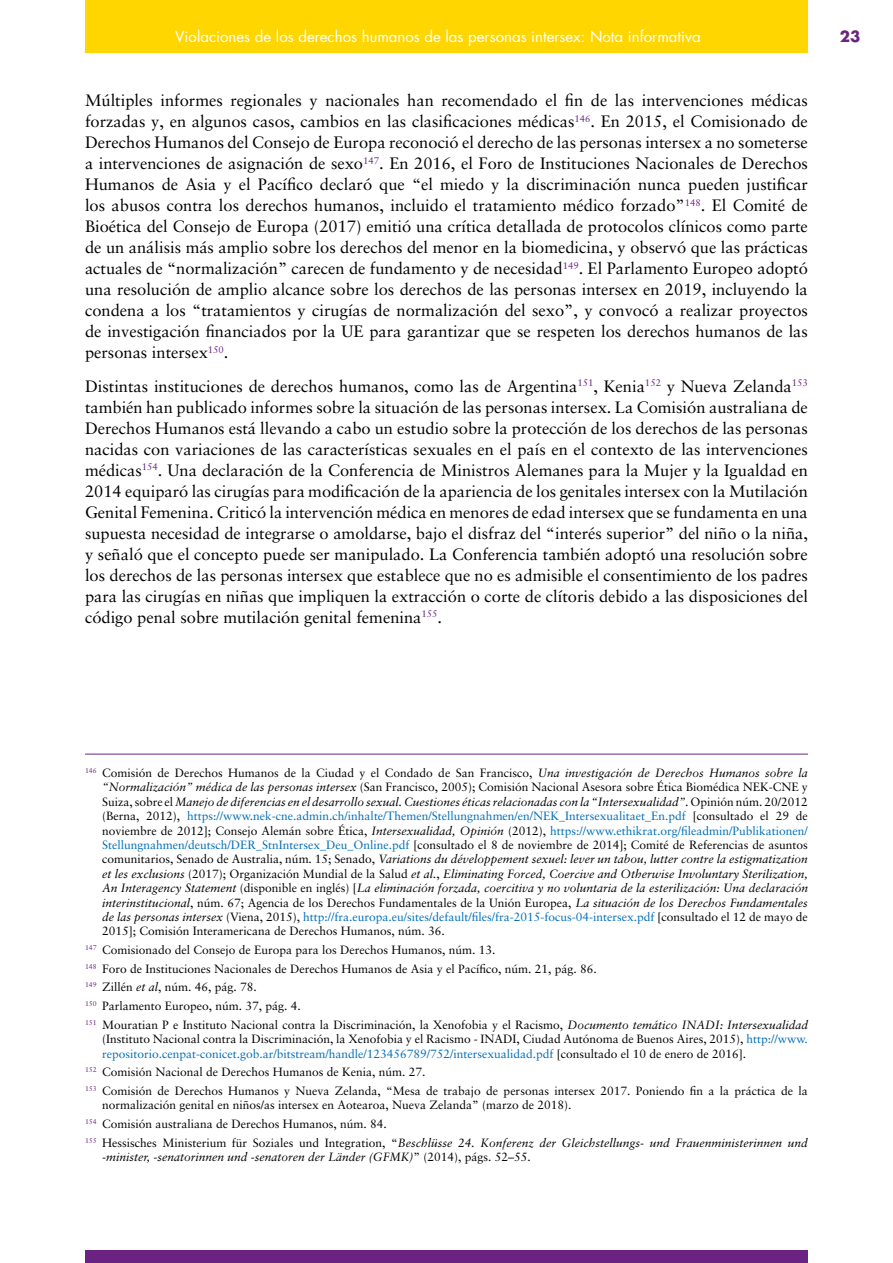
<style>
.page{position:relative;width:893px;height:1263px;background:#fff}
.page>*{position:absolute;margin:0;border:0;box-sizing:border-box;transform-origin:0 0}
.t1{font:16.5px/21px "Sabon LT Pro";color:#000;text-align:justify}
.t2{font:15px "Futura Std";color:#fff}
.t3{font:700 15px "Futura Std";color:#6a2383}
.t4{font:12px/14.4px "Sabon LT Pro";color:#000}
.t5{font:italic 12px "Sabon LT Pro";color:#000}
.s1{font-style:italic}
.s2{color:#006eb8}
.s3{font-style:normal}
</style>
<div class="page">
<div style="left:85px;top:0;width:723px;height:53px;background:#ffd600"></div>
<div style="left:85px;top:1251px;width:723px;height:12px;background:#6a2383"></div>
<hr style="left:85px;top:754px;width:723px;height:1px;background:#6a2383">
<p class="t2" style="left:175px;top:27px;width:527px">Violaciones de los derechos humanos de las personas intersex: Nota informativa</p>
<p class="t3" style="left:840px;top:26px;width:22px">23</p>
<p class="t1" style="left:85px;top:89px;width:724px">Múltiples informes regionales y nacionales han recomendado el fin de las intervenciones médicas forzadas y, en algunos casos, cambios en las clasificaciones médicas<sup>146</sup>. En 2015, el Comisionado de Derechos Humanos del Consejo de Europa reconoció el derecho de las personas intersex a no someterse a intervenciones de asignación de sexo<sup>147</sup>. En 2016, el Foro de Instituciones Nacionales de Derechos Humanos de Asia y el Pacífico declaró que “el miedo y la discriminación nunca pueden justificar los abusos contra los derechos humanos, incluido el tratamiento médico forzado”<sup>148</sup>. El Comité de Bioética del Consejo de Europa (2017) emitió una crítica detallada de protocolos clínicos como parte de un análisis más amplio sobre los derechos del menor en la biomedicina, y observó que las prácticas actuales de “normalización” carecen de fundamento y de necesidad<sup>149</sup>. El Parlamento Europeo adoptó una resolución de amplio alcance sobre los derechos de las personas intersex en 2019, incluyendo la condena a los “tratamientos y cirugías de normalización del sexo”, y convocó a realizar proyectos de investigación financiados por la UE para garantizar que se respeten los derechos humanos de las personas intersex<sup>150</sup>.</p>
<p class="t1" style="left:85px;top:375px;width:724px">Distintas instituciones de derechos humanos, como las de Argentina<sup>151</sup>, Kenia<sup>152</sup> y Nueva Zelanda<sup>153 </sup>también han publicado informes sobre la situación de las personas intersex. La Comisión australiana de Derechos Humanos está llevando a cabo un estudio sobre la protección de los derechos de las personas nacidas con variaciones de las características sexuales en el país en el contexto de las intervenciones médicas<sup>154</sup>. Una declaración de la Conferencia de Ministros Alemanes para la Mujer y la Igualdad en 2014 equiparó las cirugías para modificación de la apariencia de los genitales intersex con la Mutilación Genital Femenina. Criticó la intervención médica en menores de edad intersex que se fundamenta en una supuesta necesidad de integrarse o amoldarse, bajo el disfraz del “interés superior” del niño o la niña, y señaló que el concepto puede ser manipulado. La Conferencia también adoptó una resolución sobre los derechos de las personas intersex que establece que no es admisible el consentimiento de los padres para las cirugías en niñas que impliquen la extracción o corte de clítoris debido a las disposiciones del código penal sobre mutilación genital femenina<sup>155</sup>.</p>
<p class="t4" style="left:102px;top:765px;width:707px;text-align:justify;text-indent:-17px"><sup>146</sup> Comisión de Derechos Humanos de la Ciudad y el Condado de San Francisco, <span class="s1">Una investigación de Derechos Humanos sobre la “Normalización” médica de las personas intersex</span> (San Francisco, 2005); Comisión Nacional Asesora sobre Ética Biomédica NEK-CNE y Suiza, sobre el <span class="s1">Manejo de diferencias en el desarrollo sexual. Cuestiones éticas relacionadas con la “Intersexualidad”.</span> Opinión núm. 20/2012 (Berna, 2012), <span class="s2">https://www.nek-cne.admin.ch/inhalte/Themen/Stellungnahmen/en/NEK_Intersexualitaet_En.pdf</span> [consultado el 29 de noviembre de 2012]; Consejo Alemán sobre Ética, <span class="s1">Intersexualidad, Opinión</span> (2012), <span class="s2">https://www.ethikrat.org/fileadmin/Publikationen/ Stellungnahmen/deutsch/DER_StnIntersex_Deu_Online.pdf</span> [consultado el 8 de noviembre de 2014]; Comité de Referencias de asuntos comunitarios, Senado de Australia, núm. 15; Senado, <span class="s1">Variations du développement sexuel: lever un tabou, lutter contre la estigmatization et les exclusions</span> (2017); Organización Mundial de la Salud <span class="s1">et al.</span>, <span class="s1">Eliminating Forced, Coercive and Otherwise Involuntary Sterilization, An Interagency Statement</span> (disponible en inglés) [<span class="s1">La eliminación forzada, coercitiva y no voluntaria de la esterilización: Una declaración interinstitucional</span>, núm. 67; Agencia de los Derechos Fundamentales de la Unión Europea, <span class="s1">La situación de los Derechos Fundamentales de las personas intersex</span> (Viena, 2015), <span class="s2">http://fra.europa.eu/sites/default/files/fra-2015-focus-04-intersex.pdf</span> [consultado el 12 de mayo de 2015]; Comisión Interamericana de Derechos Humanos, núm. 36.</p>
<p class="t4" style="left:85px;top:940px;width:724px;line-height:18.6px"><sup>147</sup> Comisionado del Consejo de Europa para los Derechos Humanos, núm. 13.<br><sup>148</sup> Foro de Instituciones Nacionales de Derechos Humanos de Asia y el Pacífico, núm. 21, pág. 86.<br><sup>149</sup> Zillén <span class="s1">et al</span>, núm. 46, pág. 78.<br><sup>150</sup> Parlamento Europeo, núm. 37, pág. 4.<br><sup>151</sup> Mouratian P e Instituto Nacional contra la Discriminación, la Xenofobia y el Racismo, <span class="s1">Documento temático INADI: Intersexualidad</span></p>
<p class="t4" style="left:102px;top:1031px;width:707px">(Instituto Nacional contra la Discriminación, la Xenofobia y el Racismo - INADI, Ciudad Autónoma de Buenos Aires, 2015), <span class="s2">http://www. repositorio.cenpat-conicet.gob.ar/bitstream/handle/123456789/752/intersexualidad.pdf</span> [consultado el 10 de enero de 2016].</p>
<p class="t4" style="left:85px;top:1062px;width:724px;line-height:18.6px"><sup>152</sup> Comisión Nacional de Derechos Humanos de Kenia, núm. 27.<br><sup>153</sup> Comisión de Derechos Humanos y Nueva Zelanda, “Mesa de trabajo de personas intersex 2017. Poniendo fin a la práctica de la</p>
<p class="t4" style="left:85px;top:1095px;width:724px;line-height:18.6px;text-indent:17px">normalización genital en niños/as intersex en Aotearoa, Nueva Zelanda” (marzo de 2018).<br><sup>154</sup> Comisión australiana de Derechos Humanos, núm. 84.<br><sup>155</sup> Hessisches Ministerium für Soziales und Integration, “<span class="s1">Beschlüsse 24. Konferenz der Gleichstellungs- und Frauenministerinnen und</span></p>
<p class="t5" style="left:102px;top:1149px;width:430px">-minister, -senatorinnen und -senatoren der Länder (GFMK)<span class="s3">” (2014), págs. 52–55.</span></p>
</div>
